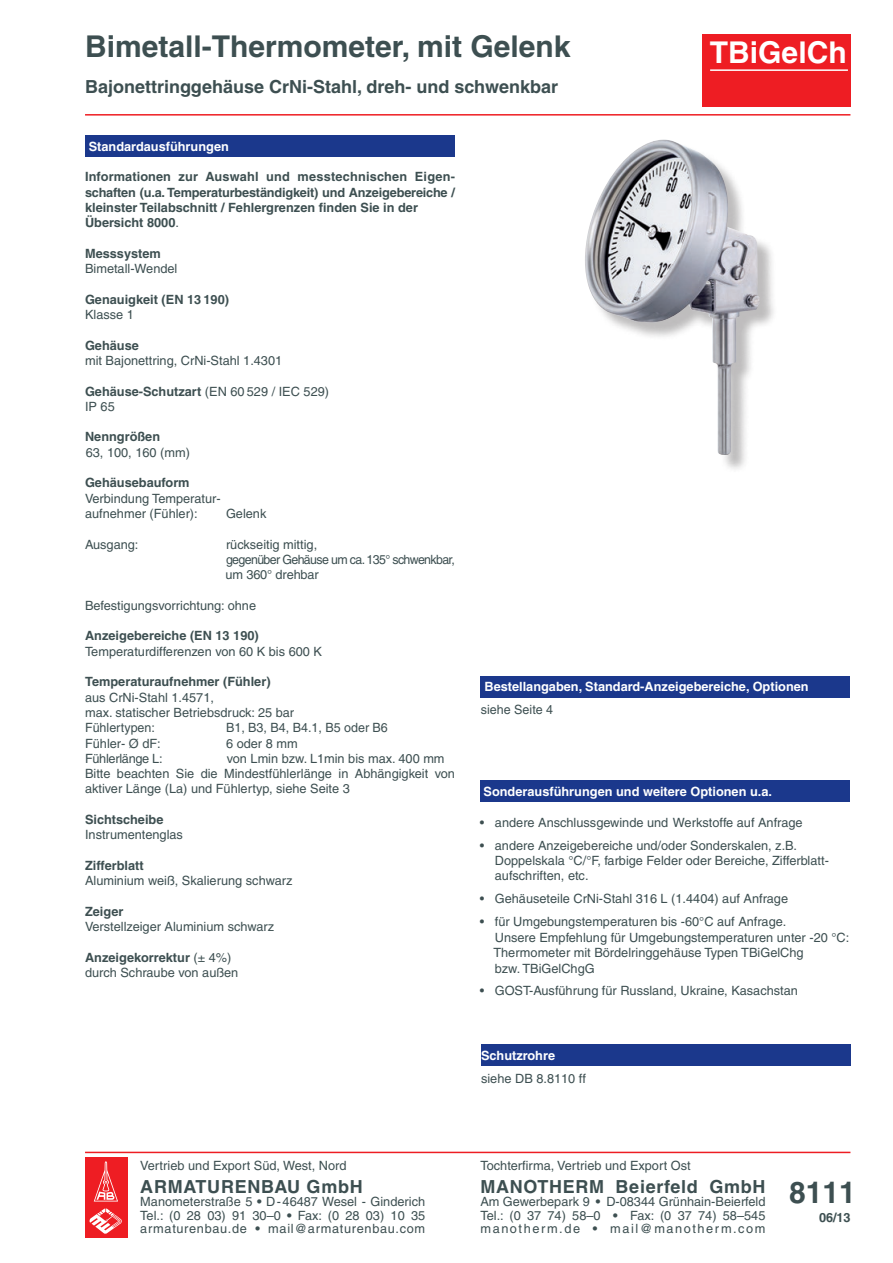
<style>
.page{position:relative;width:893px;height:1263px;background:#fff}
.page>*{position:absolute;margin:0;border:0;box-sizing:border-box;transform-origin:0 0}
.t1{font:700 30px "Helvetica";color:#3d4f51}
.t2{font:700 30px "Helvetica";color:#fff}
.t3{font:700 18px "Helvetica";color:#3d4f51}
.t4{font:700 18px "Helvetica";letter-spacing:.04em;color:#3d4f51}
.t5{font:12.75px/15.3px "Helvetica";color:#3d4f51}
.t6{font:700 12.75px/15.3px "Helvetica";color:#3d4f51}
.t7{font:700 12.75px "Helvetica";color:#fff}
.t8{font:12.75px/15.3px "Helvetica";letter-spacing:-.05em;color:#3d4f51}
.t9{font:12.75px "Helvetica";letter-spacing:-.025em;color:#3d4f51}
.s1{font-weight:400}
.s2{font-weight:700}
.s3{font-size:6px;color:#fff}
</style>
<div class="page">
<div style="left:85px;top:135px;width:370px;height:21px;background:#1b388c"></div>
<hr style="left:85px;top:114px;width:765px;height:2px;background:#ee1d23">
<div style="left:702px;top:34px;width:148px;height:72px;background:#ee1d23"></div>
<div style="left:587px;top:142px;width:192px;height:332px;background:#231f20;opacity:.3"></div>
<img style="left:585px;top:140px;width:175px;height:315px">
<hr style="left:710px;top:69px;width:138px;height:2px;background:#fff">
<div style="left:480px;top:676px;width:370px;height:22px;background:#1b388c"></div>
<div style="left:480px;top:780px;width:370px;height:22px;background:#1b388c"></div>
<div style="left:481px;top:1044px;width:370px;height:21px;background:#1b388c"></div>
<hr style="left:85px;top:1152px;width:765px;height:1px;background:#ee1d23">
<div style="left:85px;top:1201px;width:43px;height:36px;background:#ee1d23"></div>
<svg style="left:89px;top:1208px;width:33px;height:26px"></svg>
<div style="left:85px;top:1157px;width:43px;height:47px;background:#ee1d23"></div>
<svg style="left:94px;top:1161px;width:24px;height:40px"></svg>
<h1 class="t1" style="left:85px;top:28px;width:487px">Bimetall-Thermometer, mit Gelenk</h1>
<h1 class="t2" style="left:710px;top:34px;width:138px">TBiGelCh</h1>
<h2 class="t3" style="left:85px;top:76px;width:475px">Bajonettringgehäuse CrNi-Stahl, dreh- und schwenkbar</h2>
<p class="t7" style="left:89px;top:138px;width:142px">Standardausführungen</p>
<p class="t6" style="left:85px;top:169px;width:371px">Informationen zur Auswahl und messtechnischen Eigen&shy;schaften (u.a. Temperaturbeständigkeit) und Anzeigebereiche / kleinster Teilabschnitt / Fehlergrenzen finden Sie in der Übersicht 8000<span class="s1">.</span></p>
<p class="t6" style="left:85px;top:246px;width:77px">Messsystem</p>
<p class="t5" style="left:85px;top:261px;width:94px">Bimetall-Wendel</p>
<p class="t6" style="left:85px;top:291px;width:145px">Genauigkeit (EN 13 190)</p>
<p class="t5" style="left:85px;top:307px;width:50px">Klasse 1</p>
<p class="t6" style="left:85px;top:337px;width:55px">Gehäuse</p>
<p class="t5" style="left:85px;top:353px;width:199px">mit Bajonettring, CrNi-Stahl 1.4301</p>
<p class="t5" style="left:85px;top:383px;width:246px"><span class="s2">Gehäuse-Schutzart</span> (EN 60 529 / IEC 529)<br>IP 65</p>
<p class="t6" style="left:85px;top:429px;width:77px">Nenngrößen</p>
<p class="t5" style="left:86px;top:445px;width:106px">63, 100, 160 (mm)</p>
<p class="t6" style="left:85px;top:475px;width:106px">Gehäusebauform</p>
<p class="t5" style="left:85px;top:490px;width:137px">Verbindung Temperatur&shy;aufnehmer (Fühler):</p>
<p class="t5" style="left:226px;top:506px;width:42px">Gelenk</p>
<p class="t5" style="left:85px;top:536px;width:55px">Ausgang:</p>
<p class="t8" style="left:225px;top:536px;width:231px">rückseitig mittig,<br>gegenüber Gehäuse um ca. 135° schwenkbar, um 360° drehbar</p>
<p class="t5" style="left:85px;top:598px;width:173px">Befestigungsvorrichtung: ohne</p>
<p class="t6" style="left:85px;top:628px;width:175px">Anzeigebereiche (EN 13 190)</p>
<p class="t5" style="left:85px;top:643px;width:238px">Temperaturdifferenzen von 60 K bis 600 K</p>
<p class="t6" style="left:85px;top:674px;width:187px">Temperaturaufnehmer (Fühler)</p>
<p class="t5" style="left:85px;top:689px;width:211px">aus CrNi-Stahl 1.4571,<br>max. statischer Betriebsdruck: 25 bar<br>Fühlertypen:</p>
<p class="t5" style="left:226px;top:720px;width:163px">B1, B3, B4, B4.1, B5 oder B6</p>
<p class="t5" style="left:85px;top:735px;width:77px">Fühler- Ø dF:</p>
<p class="t5" style="left:226px;top:735px;width:73px">6 oder 8 mm</p>
<p class="t9" style="left:85px;top:751px;width:79px">Fühlerlänge L:</p>
<p class="t5" style="left:85px;top:751px;width:371px;text-indent:142px">von Lmin bzw. L1min bis max. 400 mm<br>Bitte beachten Sie die Mindestfühlerlänge in Abhängigkeit von aktiver Länge (La) und Fühlertyp, siehe Seite 3</p>
<p class="t6" style="left:85px;top:812px;width:80px">Sichtscheibe</p>
<p class="t5" style="left:85px;top:827px;width:99px">Instrumentenglas</p>
<p class="t6" style="left:85px;top:858px;width:60px">Zifferblatt</p>
<p class="t5" style="left:85px;top:873px;width:209px">Aluminium weiß, Skalierung schwarz</p>
<p class="t6" style="left:85px;top:903px;width:40px">Zeiger</p>
<p class="t5" style="left:85px;top:919px;width:191px">Verstellzeiger Aluminium schwarz</p>
<p class="t5" style="left:85px;top:949px;width:155px"><span class="s2">Anzeigekorrektur</span> (± 4%) durch Schraube von außen</p>
<p class="t7" style="left:484px;top:679px;width:326px">Bestellangaben, Standard-Anzeigebereiche, Optionen</p>
<p class="t5" style="left:481px;top:702px;width:74px">siehe Seite 4</p>
<p class="t7" style="left:484px;top:784px;width:290px">Sonderausführungen und weitere Optionen u.a.</p>
<p class="t5" style="left:480px;top:814px;width:324px">• andere Anschlussgewinde und Werkstoffe auf Anfrage</p>
<p class="t5" style="left:495px;top:837px;width:336px;text-indent:-15px">• andere Anzeigebereiche und/oder Sonderskalen, z.B.<br>Doppelskala °C/°F, farbige Felder oder Bereiche, Zifferblatt&shy;aufschriften, etc.</p>
<p class="t5" style="left:480px;top:891px;width:310px">• Gehäuseteile CrNi-Stahl 316 L (1.4404) auf Anfrage</p>
<p class="t5" style="left:493px;top:914px;width:357px;text-indent:-14px">• für Umgebungstemperaturen bis -60°C auf Anfrage.<br>Unsere Empfehlung für Umgebungstemperaturen unter -20 °C:<br>Thermometer mit Bördelringgehäuse Typen TBiGelChg<br>bzw. TBiGelChgG</p>
<p class="t5" style="left:480px;top:983px;width:320px">• GOST-Ausführung für Russland, Ukraine, Kasachstan</p>
<p class="t7" style="left:481px;top:1048px;width:76px">Schutzrohre</p>
<p class="t5" style="left:481px;top:1071px;width:106px">siehe DB 8.8110 ff</p>
<p class="t5" style="left:140px;top:1157px;width:208px">Vertrieb und Export Süd, West, Nord</p>
<h2 class="t4" style="left:140px;top:1175px;width:224px">ARMATURENBAU GmbH</h2>
<p class="t5" style="left:140px;top:1195px;width:286px;line-height:13.5px;text-align:justify">Manometerstraße 5 <span class="s2">•</span> D-46487 Wesel - Ginderich Tel.: (0 28 03) 91 30–0 <span class="s2">•</span> Fax: (0 28 03) 10 35 armaturenbau.de <span class="s2">•</span> mail@armaturenbau.com</p>
<p class="t5" style="left:480px;top:1157px;width:212px">Tochterfirma, Vertrieb und Export Ost</p>
<h2 class="t4" style="left:480px;top:1175px;width:286px">MANOTHERM Beierfeld GmbH</h2>
<p class="t5" style="left:480px;top:1195px;width:286px;line-height:13.5px;text-align:justify">Am Gewerbepark 9 <span class="s2">•</span> D-08344 Grünhain-Beierfeld Tel.: (0 37 74) 58–0 <span class="s2">•</span> Fax: (0 37 74) 58–545 manotherm.de <span class="s2">•</span> mail@manotherm.com</p>
<h1 class="t1" style="left:789px;top:1174px;width:68px">8111</h1>
<p class="t6" style="left:813px;top:1209px;width:39px"><span class="s3">00</span>06/13</p>
</div>
